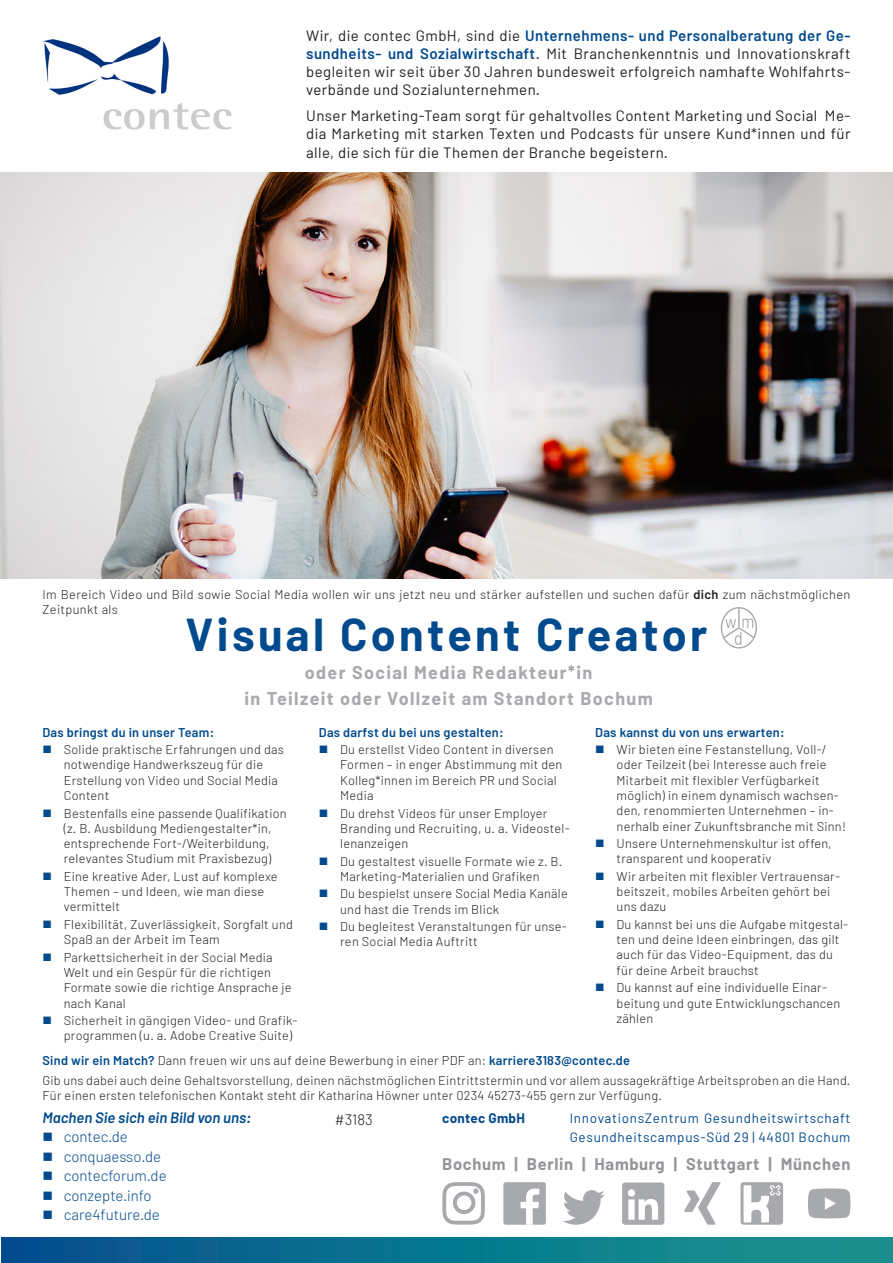
<style>
.page{position:relative;width:893px;height:1263px;background:#fff}
.page>*{position:absolute;margin:0;border:0;box-sizing:border-box;transform-origin:0 0}
.t1{font:700 45px "Barlow";letter-spacing:.075em;color:#004a8d}
.t2{font:700 18px "Barlow";letter-spacing:.075em;color:#a8a9ad}
.Text{font:700 16.5px "Barlow";letter-spacing:.04em;color:#939598}
.t3{font:15px/18px "Barlow";letter-spacing:.03em;color:#231f20;text-align:justify}
.Text-2{font:300 15px "Barlow";color:#004a8d}
.Text-3{font:italic 600 15px "Barlow";color:#004a8d}
.t4{font:300 15px "Barlow";color:#231f20}
.Text-4{font:13.5px "Barlow";letter-spacing:.05em;color:#004a8d}
.Text-5{font:700 13.5px "Barlow";letter-spacing:.02em;color:#004a8d}
.t5{font:300 12.75px/15.3px "Barlow";letter-spacing:.02em;color:#231f20}
.t6{font:600 12.75px "Barlow";letter-spacing:.02em;color:#004a8d}
.s1{font-weight:600;color:#004a8d}
.s2{font-weight:600}
.s3{color:#004a8d}
</style>
<div class="page">
<img style="left:0;top:172px;width:893px;height:406px">
<div style="left:503px;top:1182px;width:43px;height:43px;background:#a8a9ad;border-radius:2px"></div>
<svg style="left:520px;top:1188px;width:19px;height:37px"></svg>
<div style="left:1px;top:1237px;width:892px;height:26px;background:linear-gradient(to right,#02518e,#17978c)"></div>
<svg style="left:563px;top:1190px;width:42px;height:35px"></svg>
<svg style="left:808px;top:1188px;width:42px;height:30px"></svg>
<svg style="left:684px;top:1182px;width:36px;height:43px"></svg>
<svg style="left:442px;top:1182px;width:43px;height:42px"></svg>
<svg style="left:740px;top:1182px;width:43px;height:43px"></svg>
<svg style="left:744px;top:1185px;width:37px;height:37px"></svg>
<div style="left:622px;top:1182px;width:42px;height:43px;background:#a8a9ad;border-radius:3px"></div>
<svg style="left:628px;top:1189px;width:30px;height:31px"></svg>
<div style="left:721px;top:607px;width:36px;height:41px;border:1px solid #a8a9ad;border-radius:50%"></div>
<hr style="left:738px;top:607px;width:2px;height:21px;background:#a8a9ad">
<svg style="left:722px;top:618px;width:34px;height:27px"></svg>
<img style="left:43px;top:36px;width:189px;height:94px">
<p class="t3" style="left:306px;top:26px;width:546px">Wir, die contec GmbH, sind die <span class="s1">Unternehmens- und Personalberatung der Ge&shy;sundheits- und Sozialwirtschaft</span>. Mit Branchenkenntnis und Innovationskraft begleiten wir seit über 30 Jahren bundesweit erfolgreich namhafte Wohlfahrts&shy;verbände und Sozialunternehmen.</p>
<p class="t3" style="left:306px;top:106px;width:546px">Unser Marketing-Team sorgt für gehaltvolles Content Marketing und Social Me&shy;dia Marketing mit starken Texten und Podcasts für unsere Kund*innen und für alle, die sich für die Themen der Branche begeistern.</p>
<p class="t5" style="left:43px;top:586px;width:809px">Im Bereich Video und Bild sowie Social Media wollen wir uns jetzt neu und stärker aufstellen und suchen dafür <span class="s2">dich</span> zum nächstmöglichen<br>Zeitpunkt als</p>
<p class="t1" style="left:186px;top:607px;width:523px">Visual Content Creator</p>
<p class="t2" style="left:305px;top:661px;width:289px">oder Social Media Redakteur*in</p>
<p class="t2" style="left:245px;top:687px;width:410px">in Teilzeit oder Vollzeit am Standort Bochum</p>
<p class="t6" style="left:43px;top:724px;width:173px">Das bringst du in unser Team:</p>
<p class="t5" style="left:64px;top:742px;width:222px;text-indent:-21px"><span class="s3">■</span> Solide praktische Erfahrungen und das notwendige Handwerkszeug für die<br>Erstellung von Video und Social Media<br>Content</p>
<p class="t5" style="left:43px;top:805px;width:246px;text-align:center"><span class="s3">■</span> Bestenfalls eine passende Qualifikation (z. B. Ausbildung Mediengestalter*in, entsprechende Fort-/Weiterbildung, relevantes Studium mit Praxisbezug)</p>
<p class="t5" style="left:64px;top:868px;width:215px;text-indent:-21px"><span class="s3">■</span> Eine kreative Ader, Lust auf komplexe<br>Themen – und Ideen, wie man diese vermittelt</p>
<p class="t5" style="left:64px;top:916px;width:231px;text-indent:-21px"><span class="s3">■</span> Flexibilität, Zuverlässigkeit, Sorgfalt und<br>Spaß an der Arbeit im Team</p>
<p class="t5" style="left:64px;top:949px;width:229px;text-indent:-21px"><span class="s3">■</span> Parkettsicherheit in der Social Media<br>Welt und ein Gespür für die richtigen<br>Formate sowie die richtige Ansprache je nach Kanal</p>
<p class="t5" style="left:64px;top:1012px;width:235px;text-indent:-21px"><span class="s3">■</span> Sicherheit in gängigen Video- und Grafik&shy;programmen (u. a. Adobe Creative Suite)</p>
<p class="t6" style="left:319px;top:724px;width:186px">Das darfst du bei uns gestalten:</p>
<p class="t5" style="left:340px;top:742px;width:224px;text-indent:-21px"><span class="s3">■</span> Du erstellst Video Content in diversen<br>Formen – in enger Abstimmung mit den<br>Kolleg*innen im Bereich PR und Social<br>Media</p>
<p class="t5" style="left:340px;top:805px;width:231px;text-indent:-21px"><span class="s3">■</span> Du drehst Videos für unser Employer<br>Branding und Recruiting, u. a. Videostel&shy;lenanzeigen</p>
<p class="t5" style="left:319px;top:853px;width:245px;text-align:center"><span class="s3">■</span> Du gestaltest visuelle Formate wie z. B.<br>Marketing-Materialien und Grafiken</p>
<p class="t5" style="left:340px;top:886px;width:229px;text-indent:-21px"><span class="s3">■</span> Du bespielst unsere Social Media Kanäle und hast die Trends im Blick</p>
<p class="t5" style="left:340px;top:918px;width:228px;text-indent:-21px"><span class="s3">■</span> Du begleitest Veranstaltungen für unse&shy;ren Social Media Auftritt</p>
<p class="t6" style="left:595px;top:724px;width:191px">Das kannst du von uns erwarten:</p>
<p class="t5" style="left:617px;top:742px;width:231px;text-indent:-21px"><span class="s3">■</span> Wir bieten eine Festanstellung, Voll-/ oder Teilzeit (bei Interesse auch freie Mitarbeit mit flexibler Verfügbarkeit möglich) in einem dynamisch wachsen&shy;den, renommierten Unternehmen – in&shy;nerhalb einer Zukunftsbranche mit Sinn!</p>
<p class="t5" style="left:617px;top:835px;width:216px;text-indent:-21px"><span class="s3">■</span> Unsere Unternehmenskultur ist offen, transparent und kooperativ</p>
<p class="t5" style="left:617px;top:868px;width:225px;text-indent:-21px"><span class="s3">■</span> Wir arbeiten mit flexibler Vertrauensar&shy;beitszeit, mobiles Arbeiten gehört bei uns dazu</p>
<p class="t5" style="left:617px;top:916px;width:233px;text-indent:-21px"><span class="s3">■</span> Du kannst bei uns die Aufgabe mitgestal&shy;ten und deine Ideen einbringen, das gilt auch für das Video-Equipment, das du für deine Arbeit brauchst</p>
<p class="t5" style="left:617px;top:980px;width:225px;text-indent:-21px"><span class="s3">■</span> Du kannst auf eine individuelle Einar&shy;beitung und gute Entwicklungschancen zählen</p>
<p class="t5" style="left:43px;top:1052px;width:589px"><span class="s1">Sind wir ein Match?</span> Dann freuen wir uns auf deine Bewerbung in einer PDF an: <span class="s1">karriere3183@contec.de</span></p>
<p class="t5" style="left:43px;top:1072px;width:809px">Gib uns dabei auch deine Gehaltsvorstellung, deinen nächstmöglichen Eintrittstermin und vor allem aussagekräftige Arbeitsproben an die Hand.<br>Für einen ersten telefonischen Kontakt steht dir Katharina Höwner unter 0234 45273-455 gern zur Verfügung.</p>
<p class="t4" style="left:335px;top:1110px;width:39px">#3183</p>
<p class="Text-3" style="left:43px;top:1108px;width:210px">Machen Sie sich ein Bild von uns:</p>
<p class="Text-2" style="left:43px;top:1128px;width:87px">■ contec.de</p>
<p class="Text-2" style="left:43px;top:1147px;width:120px">■ conquaesso.de</p>
<p class="Text-2" style="left:43px;top:1167px;width:126px">■ contecforum.de</p>
<p class="Text-2" style="left:43px;top:1186px;width:110px">■ conzepte.info</p>
<p class="Text-2" style="left:43px;top:1206px;width:119px">■ care4future.de</p>
<p class="Text-5" style="left:442px;top:1110px;width:84px">contec GmbH</p>
<p class="Text-4" style="left:570px;top:1110px;width:282px">InnovationsZentrum Gesundheitswirtschaft</p>
<p class="Text-4" style="left:570px;top:1129px;width:282px">Gesundheitscampus-Süd 29 | 44801 Bochum</p>
<p class="Text" style="left:442px;top:1153px;width:410px">Bochum | Berlin | Hamburg | Stuttgart | München</p>
</div>
